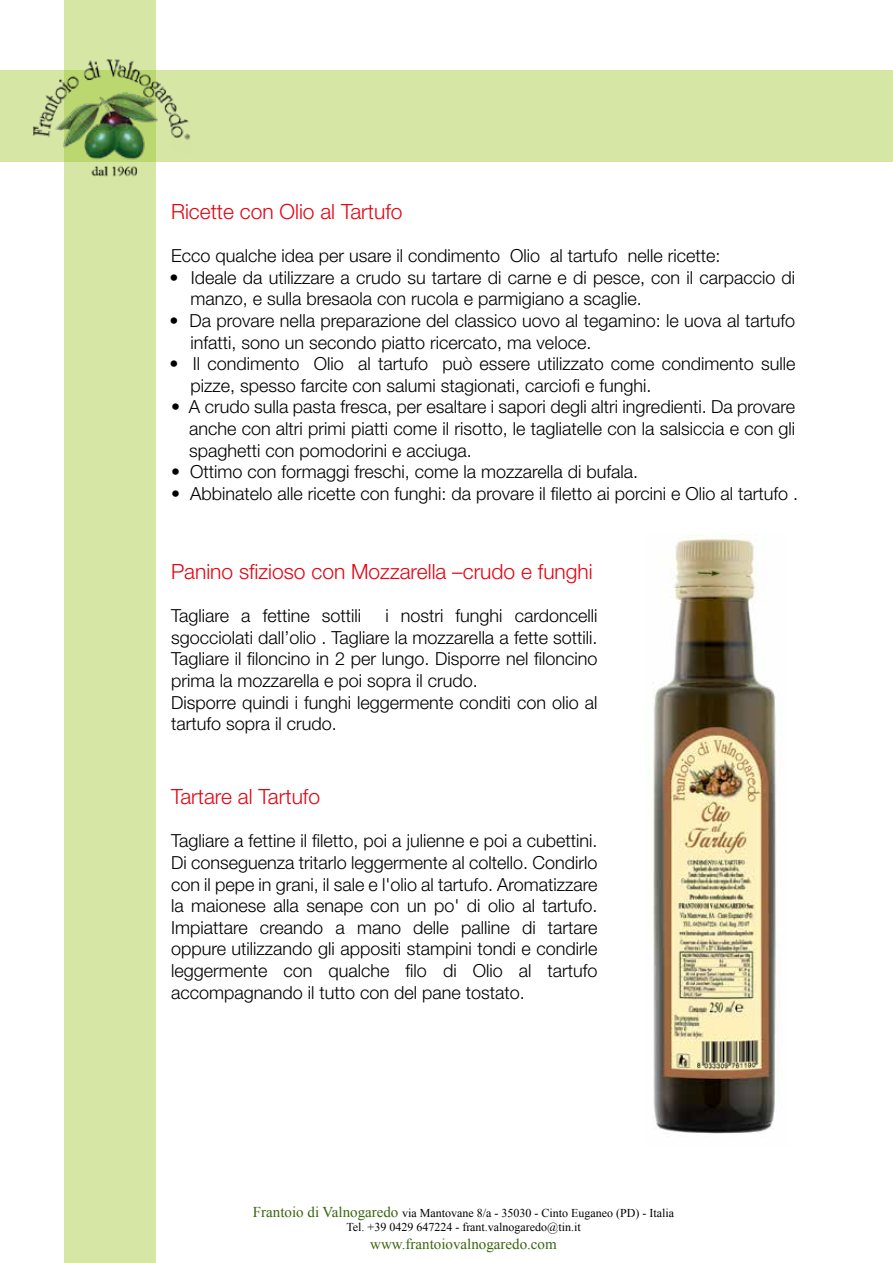
<style>
.page{position:relative;width:893px;height:1263px;background:#fff}
.page>*{position:absolute;margin:0;border:0;box-sizing:border-box;transform-origin:0 0}
.t1{font:300 21px "Helvetica Neue LT Pro";color:#e30614}
.t2{font:300 18px/21.6px "Helvetica Neue LT Pro";color:#000}
.t3{font:15px "Times New Roman";color:#3c6510}
.t4{font:12px/14.4px "Times New Roman";color:#000;text-align:center}
.s1{font-size:15px;color:#3c6510}
</style>
<div class="page">
<div style="left:64px;top:0;width:92px;height:1263px;background:#d5e6a5"></div>
<div style="left:0;top:71px;width:893px;height:91px;background:#d5e6a5"></div>
<img style="left:30px;top:59px;width:163px;height:118px">
<img style="left:653px;top:537px;width:125px;height:597px">
<p class="t1" style="left:171px;top:199px;width:233px">Ricette con Olio al Tartufo</p>
<p class="t2" style="left:171px;top:245px;width:551px">Ecco qualche idea per usare il condimento Olio al tartufo nelle ricette:</p>
<p class="t2" style="left:191px;top:266px;width:606px;text-indent:-21px">• Ideale da utilizzare a crudo su tartare di carne e di pesce, con il carpaccio di manzo, e sulla bresaola con rucola e parmigiano a scaglie.</p>
<p class="t2" style="left:191px;top:309px;width:606px;text-indent:-21px">• Da provare nella preparazione del classico uovo al tegamino: le uova al tartufo infatti, sono un secondo piatto ricercato, ma veloce.</p>
<p class="t2" style="left:191px;top:353px;width:606px;text-indent:-21px">• Il condimento Olio al tartufo può essere utilizzato come condimento sulle pizze, spesso farcite con salumi stagionati, carciofi e funghi.</p>
<p class="t2" style="left:189px;top:396px;width:608px;text-align:justify;text-indent:-18px">• A crudo sulla pasta fresca, per esaltare i sapori degli altri ingredienti. Da provare anche con altri primi piatti come il risotto, le tagliatelle con la salsiccia e con gli spaghetti con pomodorini e acciuga.</p>
<p class="t2" style="left:171px;top:461px;width:469px">• Ottimo con formaggi freschi, come la mozzarella di bufala.</p>
<p class="t2" style="left:171px;top:482px;width:629px">• Abbinatelo alle ricette con funghi: da provare il filetto ai porcini e Olio al tartufo .</p>
<p class="t1" style="left:171px;top:559px;width:423px">Panino sfizioso con Mozzarella –crudo e funghi</p>
<p class="t2" style="left:171px;top:605px;width:192px">Tagliare a fettine sottili</p>
<p class="t2" style="left:171px;top:605px;width:428px;text-indent:214px">i nostri funghi cardoncelli sgocciolati dall’olio . Tagliare la mozzarella a fette sottili.<br>Tagliare il filoncino in 2 per lungo. Disporre nel filoncino prima la mozzarella e poi sopra il crudo.<br>Disporre quindi i funghi leggermente conditi con olio al tartufo sopra il crudo.</p>
<p class="t1" style="left:171px;top:784px;width:151px">Tartare al Tartufo</p>
<p class="t2" style="left:171px;top:830px;width:428px;text-align:justify">Tagliare a fettine il filetto, poi a julienne e poi a cubettini.<br>Di conseguenza tritarlo leggermente al coltello. Condirlo con il pepe in grani, il sale e l'olio al tartufo. Aromatizzare la maionese alla senape con un po' di olio al tartufo.<br>Impiattare creando a mano delle palline di tartare oppure utilizzando gli appositi stampini tondi e condirle leggermente con qualche filo di Olio al tartufo accompagnando il tutto con del pane tostato.</p>
<p class="t4" style="left:253px;top:1205px;width:423px"><span class="s1">Frantoio di Valnogaredo</span> via Mantovane 8/a - 35030 - Cinto Euganeo (PD) - Italia<br>Tel. +39 0429 647224 - frant.valnogaredo@tin.it</p>
<p class="t3" style="left:370px;top:1234px;width:188px">www.frantoiovalnogaredo.com</p>
</div>
